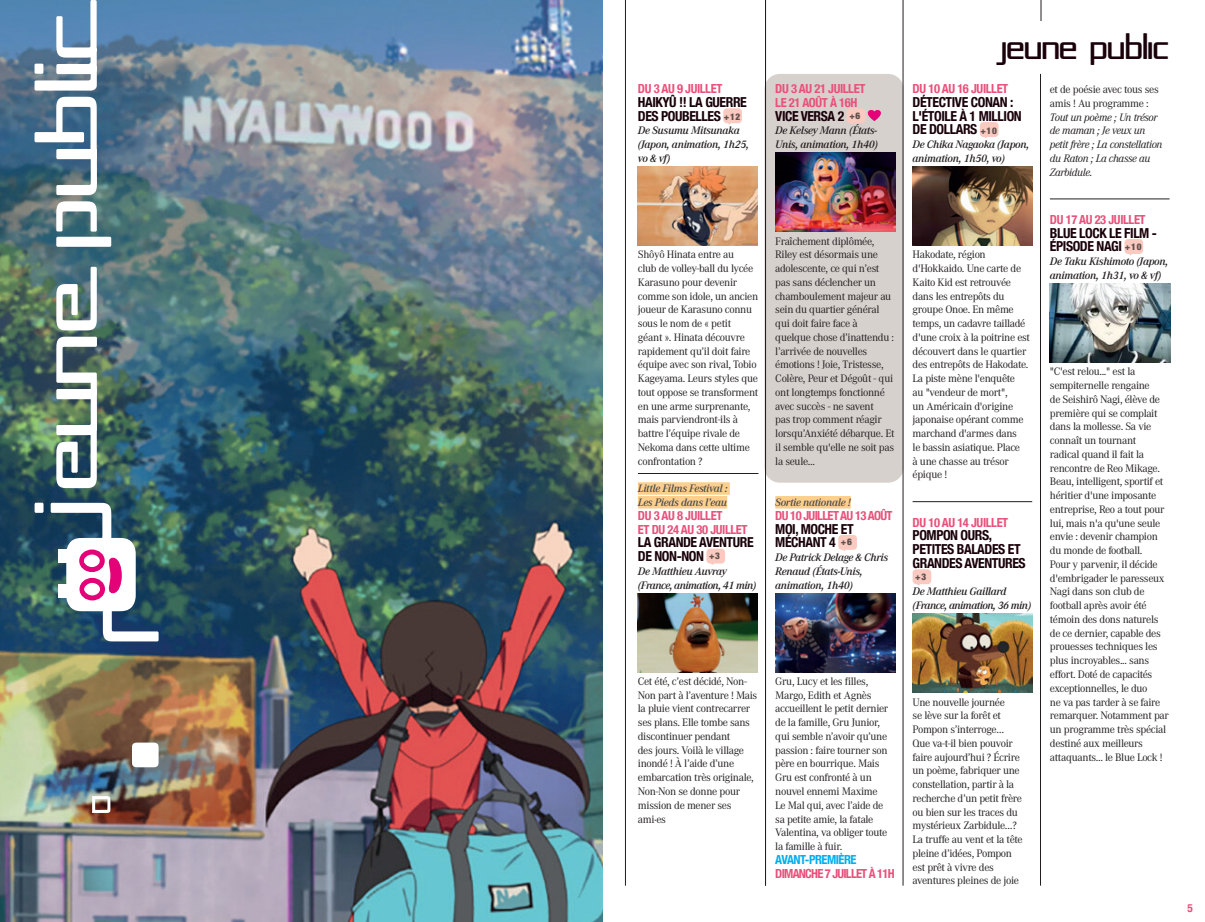
<style>
.page{position:relative;width:1205px;height:922px;background:#fff}
.page>*{position:absolute;margin:0;border:0;box-sizing:border-box;transform-origin:0 0}
.t1{font:30px "Republika IV Cnd";letter-spacing:-.03em;color:#19000a;scale:1.25 1}
.t2{font:700 condensed 13.75px/13.8px "Helvetica Neue";letter-spacing:-.03em;color:#19000a}
.t3{font:700 condensed 12.5px/13.8px "Helvetica Neue";letter-spacing:-.03em;color:#e9507a}
.t4{font:700 condensed 12.5px "Helvetica Neue";letter-spacing:-.06em;color:#e9507a}
.t5{font:700 condensed 12.5px "Helvetica Neue";letter-spacing:-.05em;color:#e9507a}
.t6{font:700 condensed 12.5px "Helvetica Neue";letter-spacing:-.04em;color:#00aeef}
.t7{font:11.25px/13.8px "Corporate A";letter-spacing:-.03em;color:#231f20}
.t8{font:italic 600 11.25px/13.8px "Corporate A";letter-spacing:-.03em;color:#231f20}
.t9{font:italic 11.25px/13.8px "Corporate A";letter-spacing:-.03em;color:#231f20}
.t10{font:italic 600 11.25px/13.8px "Corporate A";letter-spacing:-.03em;color:#4b4c4d}
.t11{font:italic 600 11.25px/13.8px "Corporate A";letter-spacing:-.05em;color:#231f20}
.t12{font:700 condensed 11.25px "Helvetica Neue LT Com";color:#e9507a}
.t13{font:900 condensed 9.25px "Helvetica Neue";color:#5e504c}
.s1{font-weight:900;font-size:9.25px;color:#5e504c}
</style>
<div class="page">
<div style="left:764px;top:74px;width:139px;height:408px;background:#d7d1ce;border-radius:15px"></div>
<hr style="left:1040px;top:74px;width:1px;height:811px;background:#231f20">
<hr style="left:903px;top:0;width:1px;height:885px;background:#231f20">
<img style="left:0;top:0;width:602px;height:921px">
<img style="left:35px;top:0;width:124px;height:641px">
<svg style="left:132px;top:742px;width:27px;height:25px"></svg>
<svg style="left:92px;top:795px;width:18px;height:17px"></svg>
<svg style="left:1041px;top:0;width:1px;height:21px"></svg>
<hr style="left:765px;top:0;width:1px;height:885px;background:#231f20">
<hr style="left:625px;top:0;width:1px;height:885px;background:#231f20">
<div style="left:638px;top:482px;width:92px;height:12px;background:#fdcf8c"></div>
<div style="left:638px;top:496px;width:89px;height:12px;background:#fdcf8c"></div>
<hr style="left:638px;top:473px;width:120px;height:1px;background:#231f20">
<div style="left:723px;top:108px;width:19px;height:15px;background:#fac9bf;border-radius:4px"></div>
<img style="left:638px;top:166px;width:120px;height:79px">
<div style="left:706px;top:548px;width:19px;height:15px;background:#fac9bf;border-radius:4px"></div>
<img style="left:638px;top:593px;width:120px;height:79px">
<div style="left:847px;top:108px;width:18px;height:15px;background:#fac9bf;border-radius:4px"></div>
<svg style="left:867px;top:110px;width:14px;height:11px"></svg>
<img style="left:775px;top:153px;width:120px;height:79px">
<div style="left:775px;top:496px;width:76px;height:12px;background:#fdcf8c"></div>
<div style="left:838px;top:534px;width:19px;height:15px;background:#fac9bf;border-radius:4px"></div>
<img style="left:775px;top:593px;width:120px;height:79px">
<hr style="left:912px;top:501px;width:120px;height:1px;background:#231f20">
<div style="left:980px;top:122px;width:18px;height:15px;background:#fac9bf;border-radius:4px"></div>
<img style="left:912px;top:166px;width:120px;height:79px">
<div style="left:912px;top:569px;width:19px;height:15px;background:#fac9bf;border-radius:4px"></div>
<img style="left:912px;top:613px;width:120px;height:79px">
<hr style="left:1050px;top:199px;width:119px;height:1px;background:#231f20">
<div style="left:1124px;top:239px;width:19px;height:15px;background:#fac9bf;border-radius:4px"></div>
<img style="left:1050px;top:283px;width:120px;height:79px">
<p class="t3" style="left:638px;top:81px;width:86px">DU 3 AU 9 JUILLET</p>
<p class="t2" style="left:638px;top:94px;width:110px">HAIKYÛ !! LA GUERRE<br>DES POUBELLES <span class="s1">+12</span></p>
<p class="t8" style="left:638px;top:123px;width:113px">De Susumu Mitsunaka (Japon, animation, 1h25, vo &amp; vf)</p>
<p class="t3" style="left:775px;top:81px;width:92px">DU 3 AU 21 JUILLET<br>LE 21 AOÛT À 16H</p>
<p class="t2" style="left:775px;top:108px;width:87px">VICE VERSA 2 <sup>+6</sup></p>
<p class="t8" style="left:775px;top:123px;width:104px">De Kelsey Mann (États-<br>Unis, animation, 1h40)</p>
<p class="t7" style="left:638px;top:247px;width:122px">Shôyô Hinata entre au<br>club de volley-ball du lycée<br>Karasuno pour devenir comme son idole, un ancien joueur de Karasuno connu sous le nom de « petit géant ». Hinata découvre rapidement qu’il doit faire équipe avec son rival, Tobio<br>Kageyama. Leurs styles que tout oppose se transforment en une arme surprenante, mais parviendront-ils à battre l’équipe rivale de<br>Nekoma dans cette ultime confrontation ?</p>
<p class="t10" style="left:638px;top:481px;width:91px">Little Films Festival :<br>Les Pieds dans l’eau</p>
<p class="t3" style="left:638px;top:507px;width:111px">DU 3 AU 8 JUILLET<br>ET DU 24 AU 30 JUILLET</p>
<p class="t2" style="left:638px;top:534px;width:117px">LA GRANDE AVENTURE<br>DE NON-NON <sup>+3</sup></p>
<p class="t11" style="left:638px;top:563px;width:120px">De Matthieu Auvray (France, animation, 41 min)</p>
<p class="t7" style="left:775px;top:233px;width:121px">Fraîchement diplômée,<br>Riley est désormais une adolescente, ce qui n’est pas sans déclencher un chamboulement majeur au sein du quartier général qui doit faire face à quelque chose d’inattendu : l’arrivée de nouvelles émotions ! Joie, Tristesse,<br>Colère, Peur et Dégoût - qui ont longtemps fonctionné avec succès - ne savent<br>pas trop comment réagir lorsqu’Anxiété débarque. Et il semble qu'elle ne soit pas la seule...</p>
<p class="t10" style="left:775px;top:495px;width:77px">Sortie nationale !</p>
<p class="t5" style="left:775px;top:505px;width:119px">DU 10 JUILLET AU 13 AOÛT</p>
<p class="t2" style="left:775px;top:520px;width:80px">MOI, MOCHE ET<br>MÉCHANT 4 <sup>+6</sup></p>
<p class="t8" style="left:775px;top:550px;width:115px">De Patrick Delage &amp; Chris<br>Renaud (États-Unis, animation, 1h40)</p>
<p class="t7" style="left:638px;top:673px;width:121px">Cet été, c’est décidé, Non-<br>Non part à l’aventure ! Mais la pluie vient contrecarrer ses plans. Elle tombe sans discontinuer pendant<br>des jours. Voilà le village inondé ! À l’aide d’une embarcation très originale,<br>Non-Non se donne pour mission de mener ses ami·es</p>
<p class="t7" style="left:775px;top:673px;width:114px">Gru, Lucy et les filles,<br>Margo, Edith et Agnès accueillent le petit dernier de la famille, Gru Junior, qui semble n’avoir qu’une passion : faire tourner son père en bourrique. Mais<br>Gru est confronté à un nouvel ennemi Maxime<br>Le Mal qui, avec l’aide de sa petite amie, la fatale<br>Valentina, va obliger toute la famille à fuir.</p>
<p class="t6" style="left:775px;top:848px;width:83px">AVANT-PREMIÈRE</p>
<p class="t4" style="left:775px;top:862px;width:121px">DIMANCHE 7 JUILLET À 11H</p>
<h1 class="t1" style="left:1001px;top:32px;width:136px">JEUNE PUBLIC</h1>
<p class="t3" style="left:912px;top:81px;width:97px">DU 10 AU 16 JUILLET</p>
<p class="t2" style="left:912px;top:94px;width:111px">DÉTECTIVE CONAN :<br>L'ÉTOILE À 1 MILLION<br>DE DOLLARS <span class="s1">+10</span></p>
<p class="t8" style="left:912px;top:137px;width:118px">De Chika Nagaoka (Japon, animation, 1h50, vo)</p>
<p class="t7" style="left:912px;top:247px;width:119px">Hakodate, région d'Hokkaido. Une carte de<br>Kaito Kid est retrouvée dans les entrepôts du groupe Onoe. En même temps, un cadavre tailladé d'une croix à la poitrine est découvert dans le quartier des entrepôts de Hakodate.<br>La piste mène l'enquête<br>au "vendeur de mort",<br>un Américain d'origine japonaise opérant comme marchand d'armes dans<br>le bassin asiatique. Place<br>à une chasse au trésor épique !</p>
<p class="t3" style="left:912px;top:514px;width:97px">DU 10 AU 14 JUILLET</p>
<p class="t2" style="left:912px;top:527px;width:115px">POMPON OURS,<br>PETITES BALADES ET<br>GRANDES AVENTURES</p>
<p class="t13" style="left:915px;top:568px;width:13px">+3</p>
<p class="t8" style="left:912px;top:584px;width:120px">De Matthieu Gaillard (France, animation, 36 min)</p>
<p class="t7" style="left:912px;top:694px;width:112px">Une nouvelle journée<br>se lève sur la forêt et<br>Pompon s’interroge…<br>Que va-t-il bien pouvoir faire aujourd’hui ? Écrire un poème, fabriquer une constellation, partir à la recherche d’un petit frère ou bien sur les traces du mystérieux Zarbidule…?<br>La truffe au vent et la tête pleine d’idées, Pompon est prêt à vivre des aventures pleines de joie</p>
<p class="t7" style="left:1050px;top:82px;width:110px">et de poésie avec tous ses amis ! Au programme :</p>
<p class="t9" style="left:1050px;top:110px;width:114px">Tout un poème ; Un trésor de maman ; Je veux un petit frère ; La constellation du Raton ; La chasse au<br>Zarbidule.</p>
<p class="t3" style="left:1050px;top:212px;width:97px">DU 17 AU 23 JUILLET</p>
<p class="t2" style="left:1050px;top:225px;width:109px">BLUE LOCK LE FILM -<br>ÉPISODE NAGI <span class="s1">+10</span></p>
<p class="t8" style="left:1050px;top:254px;width:120px">De Taku Kishimoto (Japon, animation, 1h31, vo &amp; vf)</p>
<p class="t7" style="left:1050px;top:364px;width:120px">"C'est relou..." est la sempiternelle rengaine<br>de Seishirô Nagi, élève de première qui se complait dans la mollesse. Sa vie connaît un tournant radical quand il fait la rencontre de Reo Mikage.<br>Beau, intelligent, sportif et héritier d'une imposante entreprise, Reo a tout pour lui, mais n'a qu'une seule envie : devenir champion du monde de football.<br>Pour y parvenir, il décide d'embrigader le paresseux<br>Nagi dans son club de football après avoir été témoin des dons naturels de ce dernier, capable des prouesses techniques les plus incroyables... sans effort. Doté de capacités exceptionnelles, le duo<br>ne va pas tarder à se faire remarquer. Notamment par un programme très spécial destiné aux meilleurs attaquants... le Blue Lock !</p>
<p class="t12" style="left:1187px;top:900px;width:7px">5</p>
</div>
